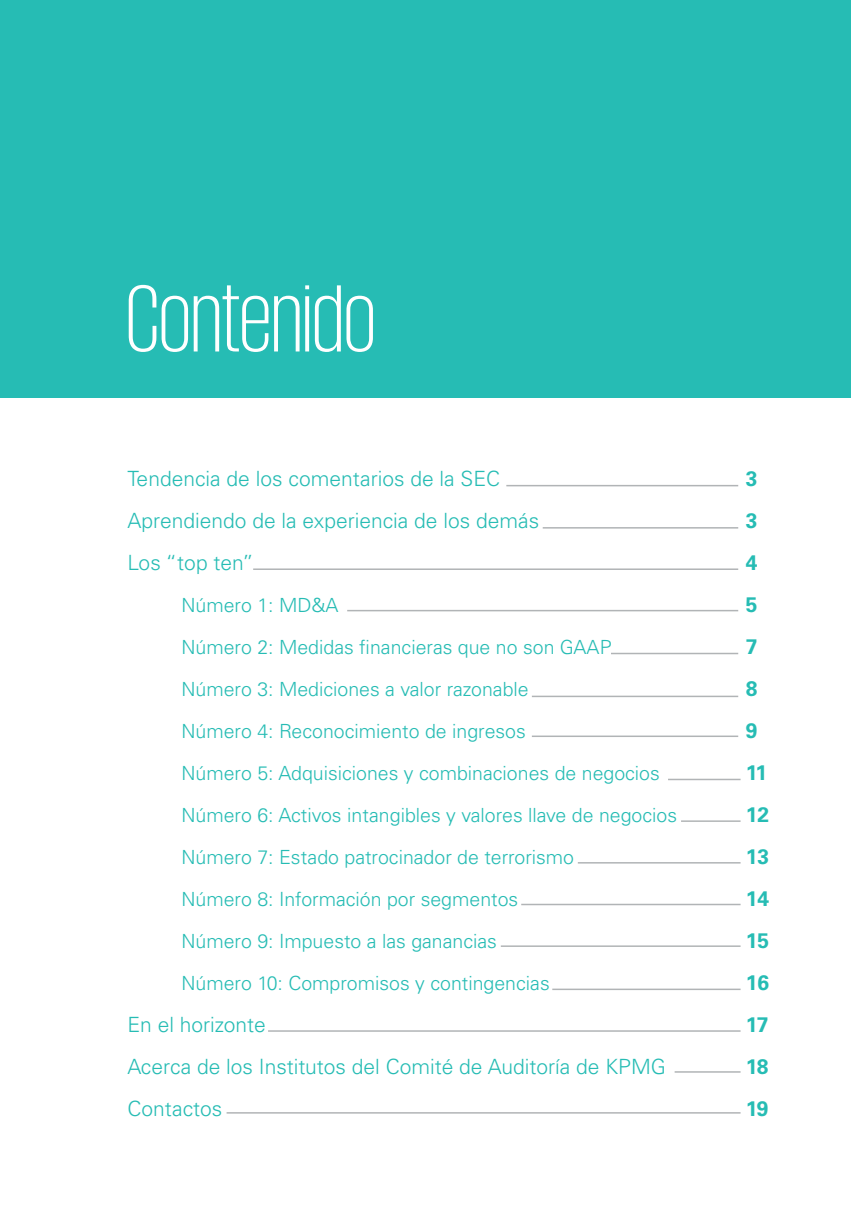
<style>
.page{position:relative;width:851px;height:1212px;background:#fff}
.page>*{position:absolute;margin:0;border:0;box-sizing:border-box;transform-origin:0 0}
.t1{font:300 97.5px "KPMG";color:#fff}
.t2{font:300 21px/42px "Univers LT Std";color:#26bcb4}
.t3{font:700 21px/42px "Univers LT Std";color:#26bcb4}
.t4{font:300 19.5px/42px "Univers LT Std";color:#26bcb4}
</style>
<div class="page">
<div style="left:0;top:0;width:850px;height:398px;background:#26bcb4"></div>
<hr style="left:506px;top:485px;width:232px;height:1px;background:#b1b4b6">
<hr style="left:542px;top:527px;width:196px;height:2px;background:#b1b4b6">
<hr style="left:611px;top:653px;width:127px;height:1px;background:#b1b4b6">
<hr style="left:531px;top:696px;width:207px;height:1px;background:#b1b4b6">
<hr style="left:531px;top:735px;width:207px;height:2px;background:#b1b4b6">
<hr style="left:668px;top:779px;width:72px;height:1px;background:#b1b4b6">
<hr style="left:681px;top:820px;width:59px;height:2px;background:#b1b4b6">
<hr style="left:577px;top:862px;width:163px;height:1px;background:#b1b4b6">
<hr style="left:521px;top:904px;width:219px;height:1px;background:#b1b4b6">
<hr style="left:500px;top:945px;width:240px;height:2px;background:#b1b4b6">
<hr style="left:552px;top:988px;width:188px;height:2px;background:#b1b4b6">
<hr style="left:674px;top:1071px;width:66px;height:2px;background:#b1b4b6">
<hr style="left:268px;top:1030px;width:472px;height:2px;background:#b1b4b6">
<hr style="left:226px;top:1112px;width:514px;height:1px;background:#b1b4b6">
<hr style="left:347px;top:610px;width:391px;height:1px;background:#b1b4b6">
<hr style="left:253px;top:568px;width:485px;height:2px;background:#b1b4b6">
<h1 class="t1" style="left:126px;top:272px;width:251px">Contenido</h1>
<p class="t2" style="left:127px;top:457px;width:413px">Tendencia de los comentarios de la SEC<br>Aprendiendo de la experiencia de los demás<br>Los “top ten”</p>
<p class="t4" style="left:181px;top:584px;width:497px">Número 1: MD&amp;A<br>Número 2: Medidas financieras que no son GAAP Número 3: Mediciones a valor razonable<br>Número 4: Reconocimiento de ingresos<br>Número 5: Adquisiciones y combinaciones de negocios Número 6: Activos intangibles y valores llave de negocios Número 7: Estado patrocinador de terrorismo<br>Número 8: Información por segmentos<br>Número 9: Impuesto a las ganancias<br>Número 10: Compromisos y contingencias</p>
<p class="t2" style="left:127px;top:1003px;width:540px">En el horizonte<br>Acerca de los Institutos del Comité de Auditoría de KPMG<br>Contactos</p>
<p class="t3" style="left:745px;top:457px;width:25px">3<br>3<br>4<br>5<br>7<br>8<br>9<br>11<br>12<br>13<br>14<br>15<br>16<br>17<br>18<br>19</p>
</div>
